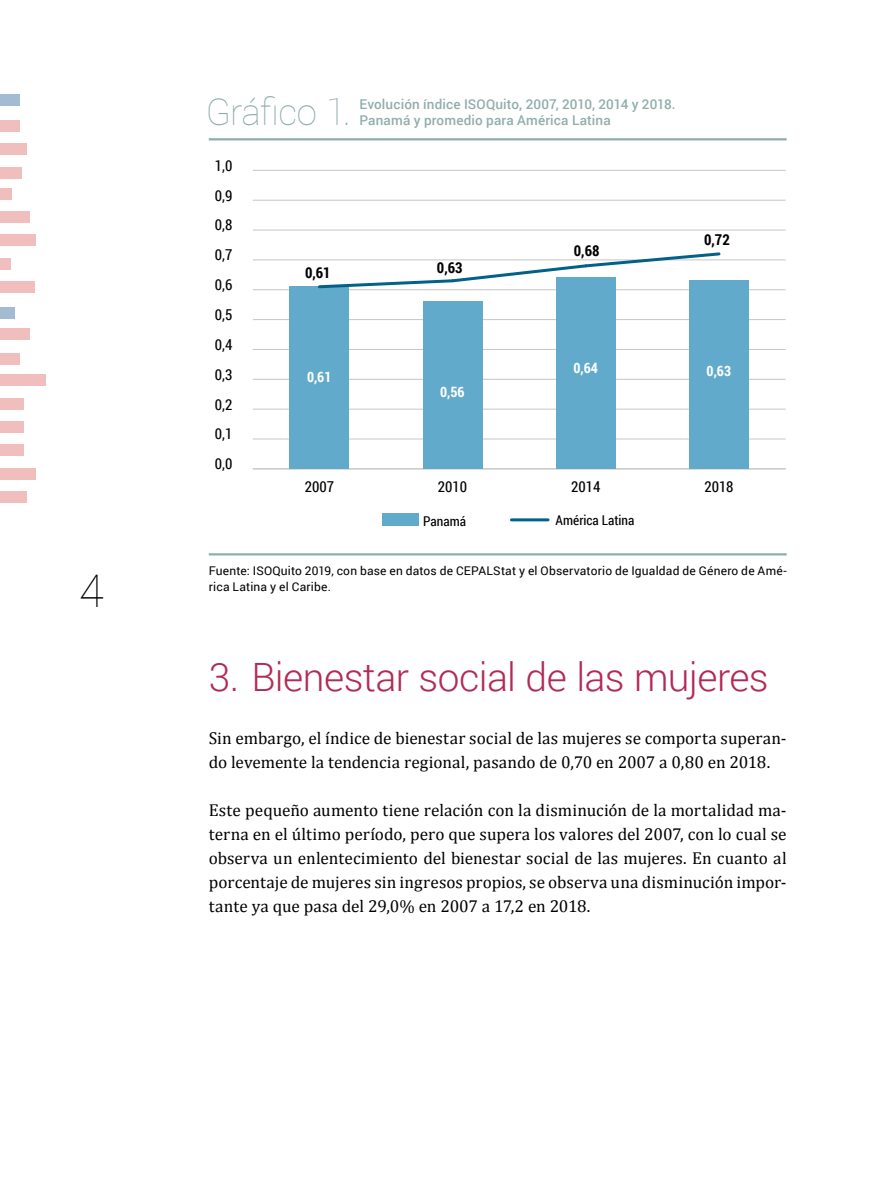
<style>
.page{position:relative;width:893px;height:1188px;background:#fff}
.page>*{position:absolute;margin:0;border:0;box-sizing:border-box;transform-origin:0 0}
.t1{font:100 45px "Roboto";color:#000}
.t2{font:300 39px "Roboto";letter-spacing:-.015em;color:#b32a55}
.t3{font:100 36.75px "Roboto";letter-spacing:-.025em;color:#90adac}
.t4{font:17.25px/24px "Cambria";color:#000}
.t5{font:15px "Roboto Condensed";color:#000}
.t6{font:700 15px "Roboto Condensed";color:#000}
.t7{font:700 14.25px "Roboto Condensed";color:#fff}
.t8{font:500 13.5px/16.5px "Roboto";letter-spacing:.01em;color:#90adac}
.t9{font:13.5px "Roboto Condensed";color:#000}
.t10{font:12px/16.5px "Roboto";letter-spacing:.015em;color:#000}
</style>
<div class="page">
<div style="left:0;top:491px;width:27px;height:12px;background:#f0bfbd"></div>
<div style="left:0;top:468px;width:35px;height:11px;background:#f0bfbd"></div>
<div style="left:0;top:445px;width:23px;height:11px;background:#f0bfbd"></div>
<div style="left:0;top:421px;width:23px;height:12px;background:#f0bfbd"></div>
<div style="left:0;top:398px;width:23px;height:11px;background:#f0bfbd"></div>
<div style="left:0;top:375px;width:46px;height:11px;background:#f0bfbd"></div>
<div style="left:0;top:354px;width:19px;height:11px;background:#f0bfbd"></div>
<div style="left:0;top:328px;width:29px;height:11px;background:#f0bfbd"></div>
<div style="left:0;top:307px;width:15px;height:11px;background:#a4bcd3"></div>
<div style="left:0;top:281px;width:35px;height:12px;background:#f0bfbd"></div>
<div style="left:0;top:258px;width:10px;height:11px;background:#f0bfbd"></div>
<div style="left:0;top:235px;width:35px;height:11px;background:#f0bfbd"></div>
<div style="left:0;top:211px;width:29px;height:12px;background:#f0bfbd"></div>
<div style="left:0;top:188px;width:11px;height:11px;background:#f0bfbd"></div>
<div style="left:0;top:167px;width:22px;height:11px;background:#f0bfbd"></div>
<div style="left:0;top:144px;width:27px;height:11px;background:#f0bfbd"></div>
<div style="left:0;top:120px;width:19px;height:12px;background:#f0bfbd"></div>
<div style="left:0;top:95px;width:19px;height:11px;background:#a4bcd3"></div>
<hr style="left:209px;top:138px;width:578px;height:2px;background:#90adac">
<hr style="left:209px;top:553px;width:578px;height:3px;background:#90adac">
<hr style="left:253px;top:468px;width:533px;height:1px;background:#c6c6c6">
<hr style="left:253px;top:439px;width:533px;height:1px;background:#c6c6c6">
<hr style="left:253px;top:409px;width:533px;height:1px;background:#c6c6c6">
<hr style="left:253px;top:379px;width:533px;height:1px;background:#c6c6c6">
<hr style="left:253px;top:349px;width:533px;height:1px;background:#c6c6c6">
<hr style="left:253px;top:319px;width:533px;height:1px;background:#c6c6c6">
<hr style="left:253px;top:289px;width:533px;height:1px;background:#c6c6c6">
<hr style="left:253px;top:260px;width:533px;height:1px;background:#c6c6c6">
<hr style="left:253px;top:230px;width:533px;height:1px;background:#c6c6c6">
<hr style="left:253px;top:200px;width:533px;height:1px;background:#c6c6c6">
<hr style="left:253px;top:170px;width:533px;height:1px;background:#c6c6c6">
<div style="left:382px;top:514px;width:37px;height:12px;background:#61aacb"></div>
<div style="left:289px;top:287px;width:60px;height:182px;background:#61aacb"></div>
<div style="left:423px;top:302px;width:60px;height:167px;background:#61aacb"></div>
<div style="left:556px;top:278px;width:60px;height:191px;background:#61aacb"></div>
<div style="left:689px;top:281px;width:60px;height:188px;background:#61aacb"></div>
<hr style="left:511px;top:518px;width:37px;height:3px;background:#006189">
<svg style="left:316px;top:252px;width:406px;height:38px"></svg>
<h1 class="t1" style="left:79px;top:560px;width:26px">4</h1>
<h3 class="t3" style="left:206px;top:87px;width:146px">Gráfico 1.</h3>
<p class="t8" style="left:360px;top:95px;width:318px">Evolución índice ISOQuito, 2007, 2010, 2014 y 2018.<br>Panamá y promedio para América Latina</p>
<p class="t5" style="left:215px;top:155px;width:19px">1,0</p>
<p class="t5" style="left:215px;top:185px;width:19px">0,9</p>
<p class="t5" style="left:215px;top:215px;width:19px">0,8</p>
<p class="t5" style="left:215px;top:245px;width:19px">0,7</p>
<p class="t5" style="left:215px;top:274px;width:19px">0,6</p>
<p class="t5" style="left:215px;top:304px;width:19px">0,5</p>
<p class="t5" style="left:215px;top:334px;width:19px">0,4</p>
<p class="t5" style="left:215px;top:364px;width:19px">0,3</p>
<p class="t5" style="left:215px;top:394px;width:19px">0,2</p>
<p class="t5" style="left:215px;top:424px;width:19px">0,1</p>
<p class="t5" style="left:215px;top:453px;width:19px">0,0</p>
<p class="t6" style="left:305px;top:263px;width:27px">0,61</p>
<p class="t6" style="left:437px;top:257px;width:27px">0,63</p>
<p class="t7" style="left:307px;top:367px;width:26px">0,61</p>
<p class="t7" style="left:440px;top:382px;width:26px">0,56</p>
<p class="t6" style="left:574px;top:240px;width:27px">0,68</p>
<p class="t6" style="left:704px;top:229px;width:27px">0,72</p>
<p class="t7" style="left:573px;top:358px;width:26px">0,64</p>
<p class="t7" style="left:707px;top:361px;width:26px">0,63</p>
<p class="t5" style="left:305px;top:476px;width:31px">2007</p>
<p class="t5" style="left:438px;top:476px;width:31px">2010</p>
<p class="t5" style="left:571px;top:476px;width:31px">2014</p>
<p class="t5" style="left:704px;top:476px;width:31px">2018</p>
<p class="t9" style="left:423px;top:511px;width:44px">Panamá</p>
<p class="t9" style="left:556px;top:511px;width:80px">América Latina</p>
<p class="t10" style="left:209px;top:562px;width:579px">Fuente: ISOQuito 2019, con base en datos de CEPALStat y el Observatorio de Igualdad de Género de Amé&shy;rica Latina y el Caribe.</p>
<h2 class="t2" style="left:209px;top:650px;width:562px">3. Bienestar social de las mujeres</h2>
<p class="t4" style="left:209px;top:726px;width:579px">Sin embargo, el índice de bienestar social de las mujeres se comporta superan&shy;do levemente la tendencia regional, pasando de 0,70 en 2007 a 0,80 en 2018.</p>
<p class="t4" style="left:209px;top:798px;width:579px;text-align:justify">Este pequeño aumento tiene relación con la disminución de la mortalidad ma&shy;terna en el último período, pero que supera los valores del 2007, con lo cual se observa un enlentecimiento del bienestar social de las mujeres. En cuanto al porcentaje de mujeres sin ingresos propios, se observa una disminución impor&shy;tante ya que pasa del 29,0% en 2007 a 17,2 en 2018.</p>
</div>
